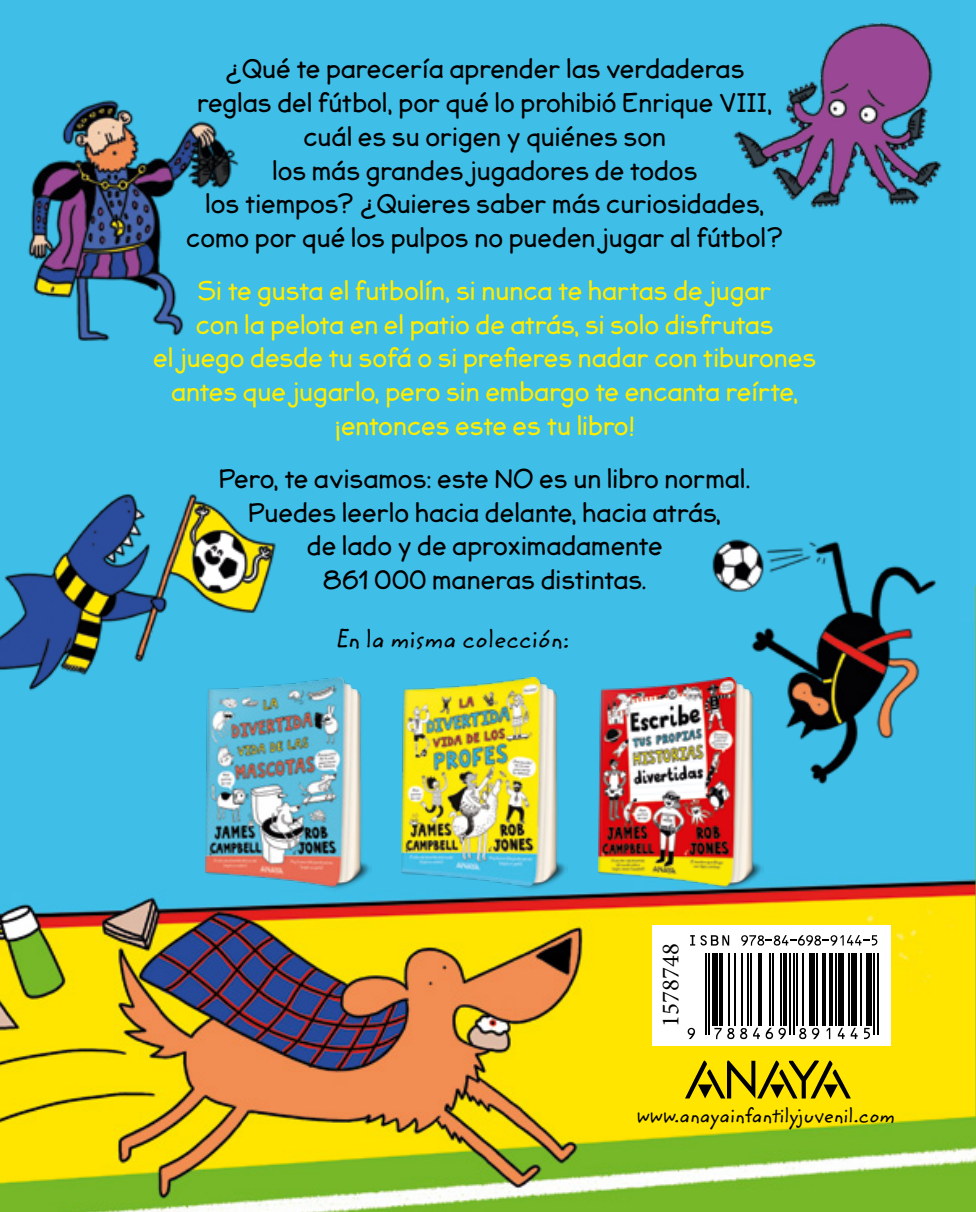
<style>
.page{position:relative;width:976px;height:1212px;background:#fff}
.page>*{position:absolute;margin:0;border:0;box-sizing:border-box;transform-origin:0 0}
.t1{font:24.75px/33.8px "Jolly Good Sans";color:#000;text-align:center}
.t2{font:24.75px/33.8px "Jolly Good Sans";color:#ffed00;text-align:center}
.t3{font:24.75px "Zemke Hand ITC Std";color:#000}
.t4{font:24.75px "Minion Pro";color:#000}
.t5{font:20.25px "Zemke Hand ITC Std";letter-spacing:-.005em;color:#000}
</style>
<div class="page">
<img style="left:0;top:0;width:976px;height:1212px">
<div style="left:960px;top:0;width:16px;height:622px;background:#41bfe8"></div>
<hr style="left:975px;top:585px;width:1px;height:544px;background:#7ab72f">
<img style="left:0;top:483px;width:295px;height:232px">
<img style="left:0;top:84px;width:238px;height:270px">
<img style="left:708px;top:19px;width:252px;height:222px">
<img style="left:690px;top:525px;width:252px;height:281px">
<img style="left:206px;top:677px;width:165px;height:215px">
<img style="left:402px;top:677px;width:165px;height:215px">
<img style="left:598px;top:677px;width:166px;height:215px">
<img style="left:968px;top:789px;width:8px;height:53px">
<svg style="left:685px;top:1059px;width:166px;height:39px;background:#b4a100"></svg>
<div style="left:652px;top:925px;width:239px;height:120px;background:#fff"></div>
<hr style="left:704px;top:953px;width:2px;height:82px;background:#000">
<hr style="left:708px;top:953px;width:2px;height:82px;background:#000">
<div style="left:712px;top:953px;width:5px;height:73px;background:#000"></div>
<hr style="left:719px;top:953px;width:4px;height:73px;background:#000">
<hr style="left:728px;top:953px;width:2px;height:73px;background:#000">
<hr style="left:734px;top:953px;width:2px;height:73px;background:#000">
<hr style="left:741px;top:953px;width:2px;height:73px;background:#000">
<hr style="left:747px;top:953px;width:2px;height:73px;background:#000">
<hr style="left:750px;top:953px;width:2px;height:73px;background:#000">
<hr style="left:758px;top:953px;width:3px;height:73px;background:#000">
<hr style="left:769px;top:953px;width:2px;height:73px;background:#000">
<hr style="left:772px;top:953px;width:2px;height:73px;background:#000">
<hr style="left:780px;top:953px;width:2px;height:73px;background:#000">
<hr style="left:783px;top:953px;width:4px;height:73px;background:#000">
<hr style="left:789px;top:953px;width:2px;height:82px;background:#000">
<hr style="left:793px;top:953px;width:1px;height:82px;background:#000">
<hr style="left:796px;top:953px;width:2px;height:73px;background:#000">
<hr style="left:802px;top:953px;width:1px;height:73px;background:#000">
<div style="left:809px;top:953px;width:6px;height:73px;background:#000"></div>
<hr style="left:816px;top:953px;width:2px;height:73px;background:#000">
<hr style="left:822px;top:953px;width:4px;height:73px;background:#000">
<hr style="left:829px;top:953px;width:4px;height:73px;background:#000">
<hr style="left:835px;top:953px;width:2px;height:73px;background:#000">
<div style="left:838px;top:953px;width:6px;height:73px;background:#000"></div>
<hr style="left:848px;top:953px;width:1px;height:73px;background:#000">
<div style="left:851px;top:953px;width:6px;height:73px;background:#000"></div>
<hr style="left:860px;top:953px;width:2px;height:73px;background:#000">
<div style="left:866px;top:953px;width:5px;height:73px;background:#000"></div>
<hr style="left:873px;top:953px;width:2px;height:82px;background:#000">
<hr style="left:877px;top:953px;width:2px;height:82px;background:#000">
<svg style="left:690px;top:935px;width:39px;height:10px"></svg>
<svg style="left:741px;top:935px;width:136px;height:10px"></svg>
<svg style="left:688px;top:1028px;width:7px;height:11px"></svg>
<svg style="left:714px;top:1028px;width:20px;height:11px"></svg>
<svg style="left:740px;top:1028px;width:7px;height:11px"></svg>
<svg style="left:753px;top:1028px;width:33px;height:11px"></svg>
<svg style="left:799px;top:1028px;width:7px;height:11px"></svg>
<svg style="left:812px;top:1028px;width:7px;height:11px"></svg>
<svg style="left:827px;top:1028px;width:3px;height:11px"></svg>
<svg style="left:838px;top:1028px;width:7px;height:11px"></svg>
<svg style="left:851px;top:1028px;width:6px;height:11px"></svg>
<svg style="left:864px;top:1028px;width:6px;height:11px"></svg>
<p class="t1" style="left:186px;top:53px;width:599px">¿Qué te parecería aprender las verdaderas reglas del fútbol, por qué lo prohibió Enrique VIII, cuál es su origen y quiénes son<br>los más grandes jugadores de todos<br>los tiempos? ¿Quieres saber más curiosidades, como por qué los pulpos no pueden jugar al fútbol?</p>
<p class="t2" style="left:153px;top:274px;width:664px">Si te gusta el futbolín, si nunca te hartas de jugar<br>con la pelota en el patio de atrás, si solo disfrutas<br>el juego desde tu sofá o si prefieres nadar con tiburones antes que jugarlo, pero sin embargo te encanta reírte, ¡entonces este es tu libro!</p>
<p class="t1" style="left:219px;top:462px;width:533px">Pero, te avisamos: este NO es un libro normal.<br>Puedes leerlo hacia delante, hacia atrás,<br>de lado y de aproximadamente<br>861 000 maneras distintas.</p>
<p class="t3" style="left:336px;top:621px;width:235px">En la misma colección:</p>
<p class="t4" style="left:654px;top:1026px;width:85px;rotate:-90deg">1578748</p>
<p class="t5" style="left:637px;top:1101px;width:260px">www.anayainfantilyjuvenil.com</p>
</div>
